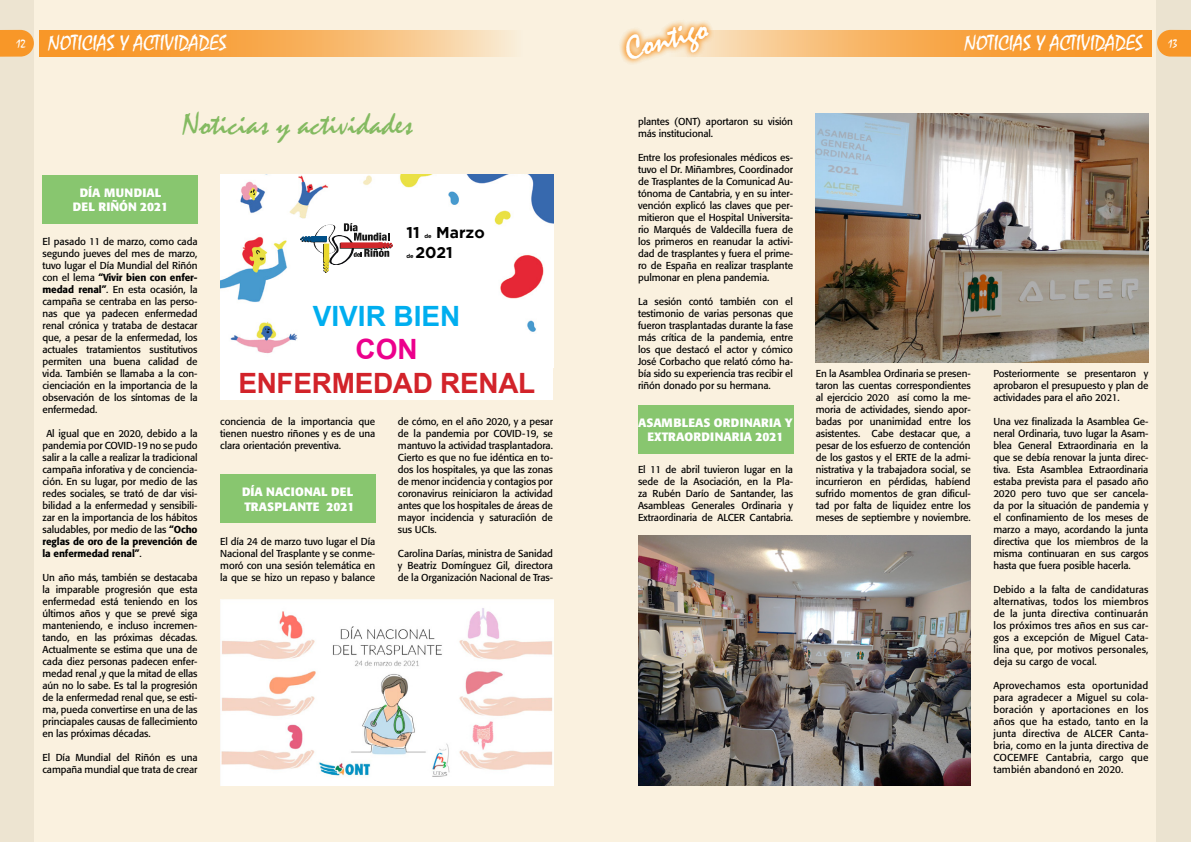
<style>
.page{position:relative;width:1191px;height:842px;background:#fff}
.page>*{position:absolute;margin:0;border:0;box-sizing:border-box;transform-origin:0 0}
.t1{font:34px "Mistral";color:#fff}
.t2{font:32px "Mistral";color:#87c56f}
.t3{font:700 27.9px "Arial";letter-spacing:-.01em;color:#d2232a}
.t4{font:700 27.9px "Arial";color:#00aeef}
.t5{font:700 27.9px "Arial";color:#ec008c}
.t6{font:22px "Mistral";color:#fff}
.t7{font:700 15.6px "Gotham";color:#000}
.t8{font:700 12px/14.4px "Formata";color:#fff;text-align:center}
.t9{font:12px "Mistral";color:#fff}
.t10{font:10px/12px "Formata";letter-spacing:-.01em;color:#000;text-align:justify}
.t11{font:700 5.6px "Gotham";color:#000}
.s1{font-weight:500}
</style>
<div class="page">
<div style="left:595px;top:0;width:596px;height:842px;background:#faf1df"></div>
<div style="left:0;top:0;width:595px;height:842px;background:#faf1df"></div>
<div style="left:1157px;top:0;width:34px;height:842px;background:#ebe3d0"></div>
<div style="left:0;top:0;width:34px;height:842px;background:#ede4d1"></div>
<svg style="left:0;top:30px;width:34px;height:27px"></svg>
<svg style="left:40px;top:30px;width:471px;height:27px;background:#f8b25f"></svg>
<svg style="left:1157px;top:30px;width:34px;height:27px"></svg>
<svg style="left:721px;top:30px;width:430px;height:27px;background:#f8ad56"></svg>
<svg style="left:620px;top:21px;width:101px;height:43px"></svg>
<img style="left:638px;top:536px;width:332px;height:249px">
<div style="left:220px;top:175px;width:333px;height:225px;background:#fff"></div>
<img style="left:220px;top:175px;width:333px;height:178px">
<div style="left:299px;top:219px;width:96px;height:56px;background:#fff"></div>
<svg style="left:300px;top:223px;width:93px;height:50px"></svg>
<svg style="left:676px;top:601px;width:5px;height:6px"></svg>
<div style="left:299px;top:275px;width:179px;height:96px;background:#fff"></div>
<div style="left:406px;top:226px;width:80px;height:38px;background:#fff"></div>
<div style="left:43px;top:175px;width:154px;height:49px;background:#88c66f"></div>
<div style="left:220px;top:474px;width:155px;height:49px;background:#88c66f"></div>
<div style="left:638px;top:405px;width:155px;height:49px;background:#88c66f"></div>
<img style="left:220px;top:599px;width:333px;height:186px">
<img style="left:815px;top:113px;width:333px;height:250px">
<h1 class="t1" style="left:620px;top:30px;width:85px;rotate:-16deg">Contigo</h1>
<h3 class="t6" style="left:48px;top:30px;width:180px">NOTICIAS Y ACTIVIDADES</h3>
<h3 class="t6" style="left:964px;top:30px;width:180px">NOTICIAS Y ACTIVIDADES</h3>
<p class="t9" style="left:16px;top:36px;width:11px">12</p>
<h3 class="t6" style="left:1022px;top:30px;width:122px">TRABAJO SOCIAL</h3>
<h3 class="t6" style="left:48px;top:30px;width:122px">TRABAJO SOCIAL</h3>
<p class="t9" style="left:1168px;top:36px;width:11px">13</p>
<h2 class="t2" style="left:183px;top:105px;width:232px">Noticias y actividades</h2>
<p class="t8" style="left:73px;top:185px;width:97px">DÍA MUNDIAL<br>DEL RIÑÓN 2021</p>
<p class="t10" style="left:43px;top:236px;width:156px">El pasado 11 de marzo, como cada segundo jueves del mes de marzo, tuvo lugar el Día Mundial del Riñón con el lema <span class="s1">“Vivir bien con enfer&shy;medad renal”</span>. En esta ocasión, la campaña se centraba en las perso&shy;nas que ya padecen enfermedad renal crónica y trataba de destacar que, a pesar de la enfermedad, los actuales tratamientos sustitutivos permiten una buena calidad de vida. También se llamaba a la con&shy;cienciación en la importancia de la observación de los síntomas de la enfermedad.</p>
<p class="t10" style="left:43px;top:428px;width:156px;text-indent:4px">Al igual que en 2020, debido a la pandemia por COVID-19 no se pudo salir a la calle a realizar la tradicional campaña inforativa y de conciencia&shy;ción. En su lugar, por medio de las redes sociales, se trató de dar visi&shy;bilidad a la enfermedad y sensibili&shy;zar en la importancia de los hábitos saludables, por medio de las <span class="s1">“Ocho reglas de oro de la prevención de la enfermedad renal”</span>.</p>
<p class="t10" style="left:43px;top:572px;width:156px">Un año más, también se destacaba la imparable progresión que esta enfermedad está teniendo en los últimos años y que se prevé siga manteniendo, e incluso incremen&shy;tando, en las próximas décadas.<br>Actualmente se estima que una de cada diez personas padecen enfer&shy;medad renal ,y que la mitad de ellas aún no lo sabe. Es tal la progresión de la enfermedad renal que, se esti&shy;ma, pueda convertirse en una de las princiapales causas de fallecimiento en las próximas décadas.</p>
<p class="t10" style="left:43px;top:752px;width:156px">El Día Mundial del Riñón es una campaña mundial que trata de crear</p>
<h3 class="t7" style="left:406px;top:223px;width:15px">11</h3>
<p class="t11" style="left:424px;top:232px;width:9px">de</p>
<h3 class="t7" style="left:436px;top:223px;width:50px">Marzo</h3>
<p class="t11" style="left:406px;top:253px;width:9px">de</p>
<h3 class="t7" style="left:415px;top:243px;width:39px">2021</h3>
<h3 class="t4" style="left:313px;top:297px;width:149px">VIVIR BIEN</h3>
<h3 class="t5" style="left:355px;top:331px;width:64px">CON</h3>
<h3 class="t3" style="left:238px;top:364px;width:298px">ENFERMEDAD RENAL</h3>
<p class="t10" style="left:220px;top:416px;width:156px">conciencia de la importancia que tienen nuestro riñones y es de una clara orientación preventiva.</p>
<p class="t8" style="left:242px;top:485px;width:114px;text-align:left">DÍA NACIONAL DEL<br>TRASPLANTE 2021</p>
<p class="t10" style="left:220px;top:536px;width:156px">El día 24 de marzo tuvo lugar el Día Nacional del Trasplante y se conme&shy;moró con una sesión telemática en la que se hizo un repaso y balance</p>
<p class="t10" style="left:398px;top:416px;width:156px">de cómo, en el año 2020, y a pesar de la pandemia por COVID-19, se mantuvo la actividad trasplantadora.<br>Cierto es que no fue idéntica en to&shy;dos los hospitales, ya que las zonas de menor incidencia y contagios por coronavirus reiniciaron la actividad antes que los hospitales de áreas de mayor incidencia y saturacíión de sus UCIs.</p>
<p class="t10" style="left:398px;top:548px;width:156px">Carolina Darías, ministra de Sanidad y Beatriz Domínguez Gil, directora de la Organización Nacional de Tras-</p>
<p class="t10" style="left:638px;top:116px;width:156px">plantes (ONT) aportaron su visión más institucional.</p>
<p class="t10" style="left:638px;top:152px;width:156px">Entre los profesionales médicos es&shy;tuvo el Dr. Miñambres, Coordinador de Trasplantes de la Comunicad Au&shy;tónoma de Cantabria, y en su inter&shy;vención explicó las claves que per&shy;mitieron que el Hospital Universita&shy;rio Marqués de Valdecilla fuera de los primeros en reanudar la activi&shy;dad de trasplantes y fuera el prime&shy;ro de España en realizar trasplante pulmonar en plena pandemia.</p>
<p class="t10" style="left:638px;top:296px;width:156px">La sesión contó también con el testimonio de varias personas que fueron trasplantadas durante la fase más crítica de la pandemia, entre los que destacó el actor y cómico José Corbacho que relató cómo ha&shy;bía sido su experiencia tras recibir el riñón donado por su hermana.</p>
<p class="t8" style="left:638px;top:415px;width:156px">ASAMBLEAS ORDINARIA Y<br>EXTRAORDINARIA 2021</p>
<p class="t10" style="left:638px;top:464px;width:156px">El 11 de abril tuvieron lugar en la sede de la Asociación, en la Pla&shy;za Rubén Darío de Santander, las Asambleas Generales Ordinaria y Extraordinaria de ALCER Cantabria.</p>
<p class="t10" style="left:815px;top:368px;width:156px">En la Asamblea Ordinaria se presen&shy;taron las cuentas correspondientes al ejercicio 2020 así como la me&shy;moria de actividades, siendo apor&shy;badas por unanimidad entre los asistentes. Cabe destacar que, a pesar de los esfuerzo de contención de los gastos y el ERTE de la admi&shy;nistrativa y la trabajadora social, se incurrieron en pérdidas, habíend sufrido momentos de gran dificul&shy;tad por falta de liquidez entre los meses de septiembre y noviembre.</p>
<p class="t10" style="left:993px;top:368px;width:156px">Posteriormente se presentaron y aprobaron el presupuesto y plan de actividades para el año 2021.</p>
<p class="t10" style="left:993px;top:416px;width:156px">Una vez finalizada la Asamblea Ge&shy;neral Ordinaria, tuvo lugar la Asam&shy;blea General Extraordinaria en la que se debía renovar la junta direc&shy;tiva. Esta Asamblea Extraordinaria estaba prevista para el pasado año 2020 pero tuvo que ser cancela&shy;da por la situación de pandemia y el confinamiento de los meses de marzo a mayo, acordando la junta directiva que los miembros de la misma continuaran en sus cargos hasta que fuera posible hacerla.</p>
<p class="t10" style="left:993px;top:584px;width:156px">Debido a la falta de candidaturas alternativas, todos los miembros de la junta directiva continuarán los próximos tres años en sus car&shy;gos a excepción de Miguel Cata&shy;lina que, por motivos personales, deja su cargo de vocal.</p>
<p class="t10" style="left:993px;top:680px;width:156px">Aprovechamos esta oportunidad para agradecer a Miguel su cola&shy;boración y aportaciones en los años que ha estado, tanto en la junta directiva de ALCER Canta&shy;bria, como en la junta directiva de COCEMFE Cantabria, cargo que también abandonó en 2020.</p>
</div>
